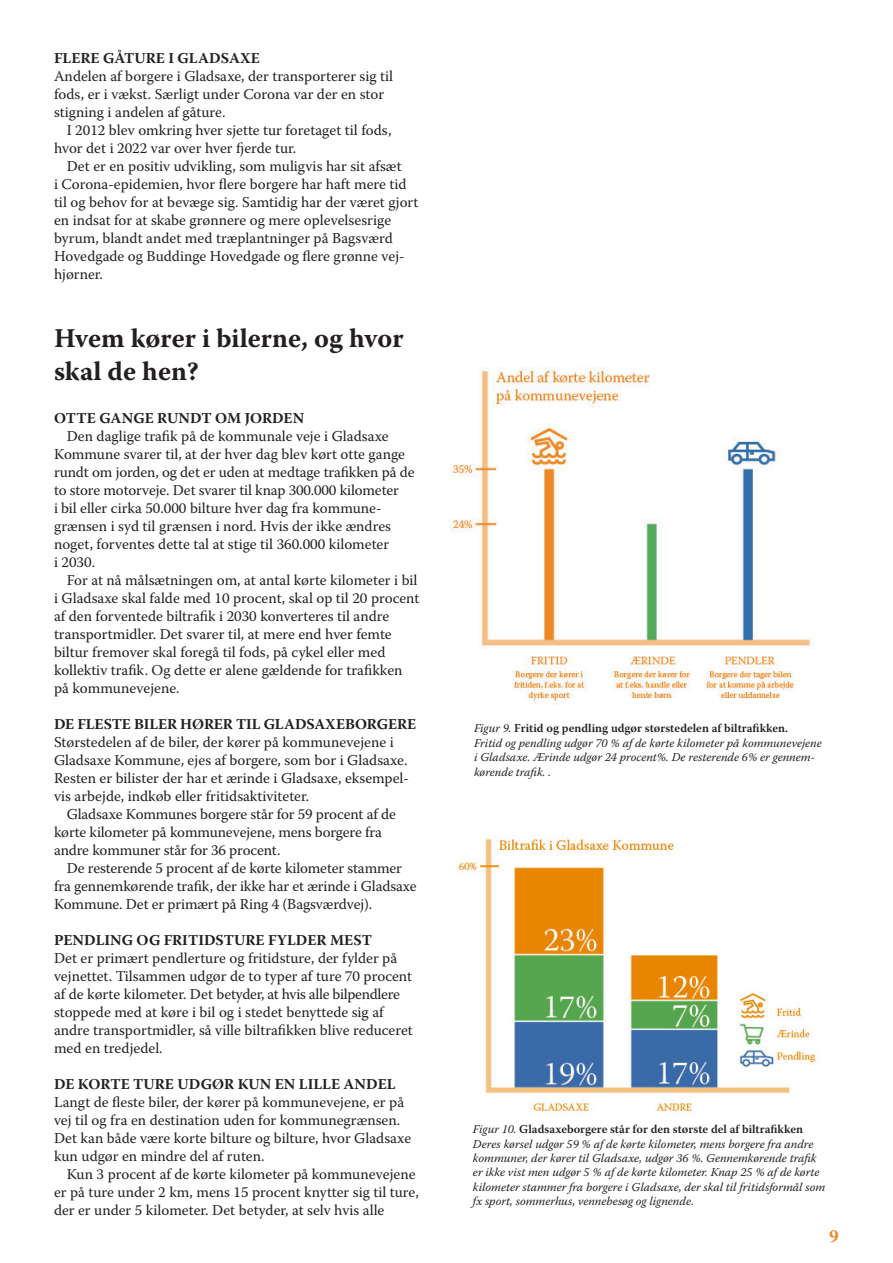
<style>
.page{position:relative;width:893px;height:1263px;background:#fff}
.page>*{position:absolute;margin:0;border:0;box-sizing:border-box;transform-origin:0 0}
.Overskrift_2{font:700 27px/32.4px "Warnock Pro";color:#231f20}
.t1{font:700 18px "Warnock Pro";color:#ec8922}
.Brød_2_linje{font:15px/18px "Warnock Pro";color:#231f20}
.BRØD{font:15px/18px "Warnock Pro";color:#231f20}
.Underoverskrifter{font:700 15px "Warnock Pro";color:#231f20}
.t2{font:italic 12px/14.4px "Warnock Pro";color:#231f20}
.t3{font:600 12px "Warnock Pro";color:#231f20}
.s1{font-weight:400;font-style:italic}
</style>
<div class="page">
<img style="left:450px;top:367px;width:361px;height:338px">
<img style="left:457px;top:836px;width:360px;height:275px">
<p class="Underoverskrifter" style="left:54px;top:49px;width:207px">FLERE GÅTURE I GLADSAXE</p>
<p class="BRØD" style="left:54px;top:67px;width:341px">Andelen af borgere i Gladsaxe, der transporterer sig til fods, er i vækst. Særligt under Corona var der en stor stigning i andelen af gåture.</p>
<p class="Brød_2_linje" style="left:54px;top:121px;width:339px;text-indent:13px">I 2012 blev omkring hver sjette tur foretaget til fods, hvor det i 2022 var over hver fjerde tur.</p>
<p class="Brød_2_linje" style="left:54px;top:157px;width:366px;text-indent:13px">Det er en positiv udvikling, som muligvis har sit afsæt<br>i Corona-epidemien, hvor flere borgere har haft mere tid til og behov for at bevæge sig. Samtidig har der været gjort en indsat for at skabe grønnere og mere oplevelsesrige byrum, blandt andet med træplantninger på Bagsværd Hovedgade og Buddinge Hovedgade og flere grønne vej&shy;hjørner.</p>
<p class="Overskrift_2" style="left:54px;top:322px;width:351px">Hvem kører i bilerne, og hvor skal de hen?</p>
<p class="Underoverskrifter" style="left:54px;top:409px;width:252px">OTTE GANGE RUNDT OM JORDEN</p>
<p class="Brød_2_linje" style="left:54px;top:427px;width:362px;text-indent:13px">Den daglige trafik på de kommunale veje i Gladsaxe Kommune svarer til, at der hver dag blev kørt otte gange rundt om jorden, og det er uden at medtage trafikken på de to store motorveje. Det svarer til knap 300.000 kilometer<br>i bil eller cirka 50.000 bilture hver dag fra kommune&shy;grænsen i syd til grænsen i nord. Hvis der ikke ændres noget, forventes dette tal at stige til 360.000 kilometer<br>i 2030.</p>
<p class="Brød_2_linje" style="left:54px;top:571px;width:367px;text-indent:13px">For at nå målsætningen om, at antal kørte kilometer i bil i Gladsaxe skal falde med 10 procent, skal op til 20 procent af den forventede biltrafik i 2030 konverteres til andre transportmidler. Det svarer til, at mere end hver femte biltur fremover skal foregå til fods, på cykel eller med kollektiv trafik. Og dette er alene gældende for trafikken på kommunevejene.</p>
<p class="Underoverskrifter" style="left:54px;top:715px;width:364px">DE FLESTE BILER HØRER TIL GLADSAXEBORGERE</p>
<p class="BRØD" style="left:54px;top:733px;width:357px">Størstedelen af de biler, der kører på kommunevejene i Gladsaxe Kommune, ejes af borgere, som bor i Gladsaxe.<br>Resten er bilister der har et ærinde i Gladsaxe, eksempel&shy;vis arbejde, indkøb eller fritidsaktiviteter.</p>
<p class="Brød_2_linje" style="left:54px;top:805px;width:343px;text-indent:13px">Gladsaxe Kommunes borgere står for 59 procent af de kørte kilometer på kommunevejene, mens borgere fra andre kommuner står for 36 procent.</p>
<p class="Brød_2_linje" style="left:54px;top:859px;width:364px;text-indent:13px">De resterende 5 procent af de kørte kilometer stammer fra gennemkørende trafik, der ikke har et ærinde i Gladsaxe<br>Kommune. Det er primært på Ring 4 (Bagsværdvej).</p>
<p class="Underoverskrifter" style="left:54px;top:931px;width:319px">PENDLING OG FRITIDSTURE FYLDER MEST</p>
<p class="BRØD" style="left:54px;top:949px;width:360px">Det er primært pendlerture og fritidsture, der fylder på vejnettet. Tilsammen udgør de to typer af ture 70 procent af de kørte kilometer. Det betyder, at hvis alle bilpendlere stoppede med at køre i bil og i stedet benyttede sig af andre transportmidler, så ville biltrafikken blive reduceret med en tredjedel.</p>
<p class="Underoverskrifter" style="left:54px;top:1075px;width:343px">DE KORTE TURE UDGØR KUN EN LILLE ANDEL</p>
<p class="BRØD" style="left:54px;top:1093px;width:359px">Langt de fleste biler, der kører på kommunevejene, er på vej til og fra en destination uden for kommunegrænsen.<br>Det kan både være korte bilture og bilture, hvor Gladsaxe kun udgør en mindre del af ruten.</p>
<p class="Brød_2_linje" style="left:54px;top:1165px;width:366px;text-indent:13px">Kun 3 procent af de kørte kilometer på kommunevejene er på ture under 2 km, mens 15 procent knytter sig til ture, der er under 5 kilometer. Det betyder, at selv hvis alle</p>
<p class="t3" style="left:474px;top:721px;width:316px"><span class="s1">Figur 9.</span> Fritid og pendling udgør størstedelen af biltrafikken.</p>
<p class="t2" style="left:474px;top:735px;width:349px">Fritid og pendling udgør 70 % af de kørte kilometer på kommunevejene i Gladsaxe. Ærinde udgør 24 procent%. De resterende 6% er gennem&shy;kørende trafik. .</p>
<p class="t3" style="left:473px;top:1122px;width:332px"><span class="s1">Figur 10.</span> Gladsaxeborgere står for den største del af biltrafikken</p>
<p class="t2" style="left:473px;top:1136px;width:354px">Deres kørsel udgør 59 % af de kørte kilometer, mens borgere fra andre kommuner, der kører til Gladsaxe, udgør 36 %. Gennemkørende trafik er ikke vist men udgør 5 % af de kørte kilometer. Knap 25 % af de kørte kilometer stammer fra borgere i Gladsaxe, der skal til fritidsformål som fx sport, sommerhus, vennebesøg og lignende.</p>
<p class="t1" style="left:829px;top:1225px;width:11px">9</p>
</div>
